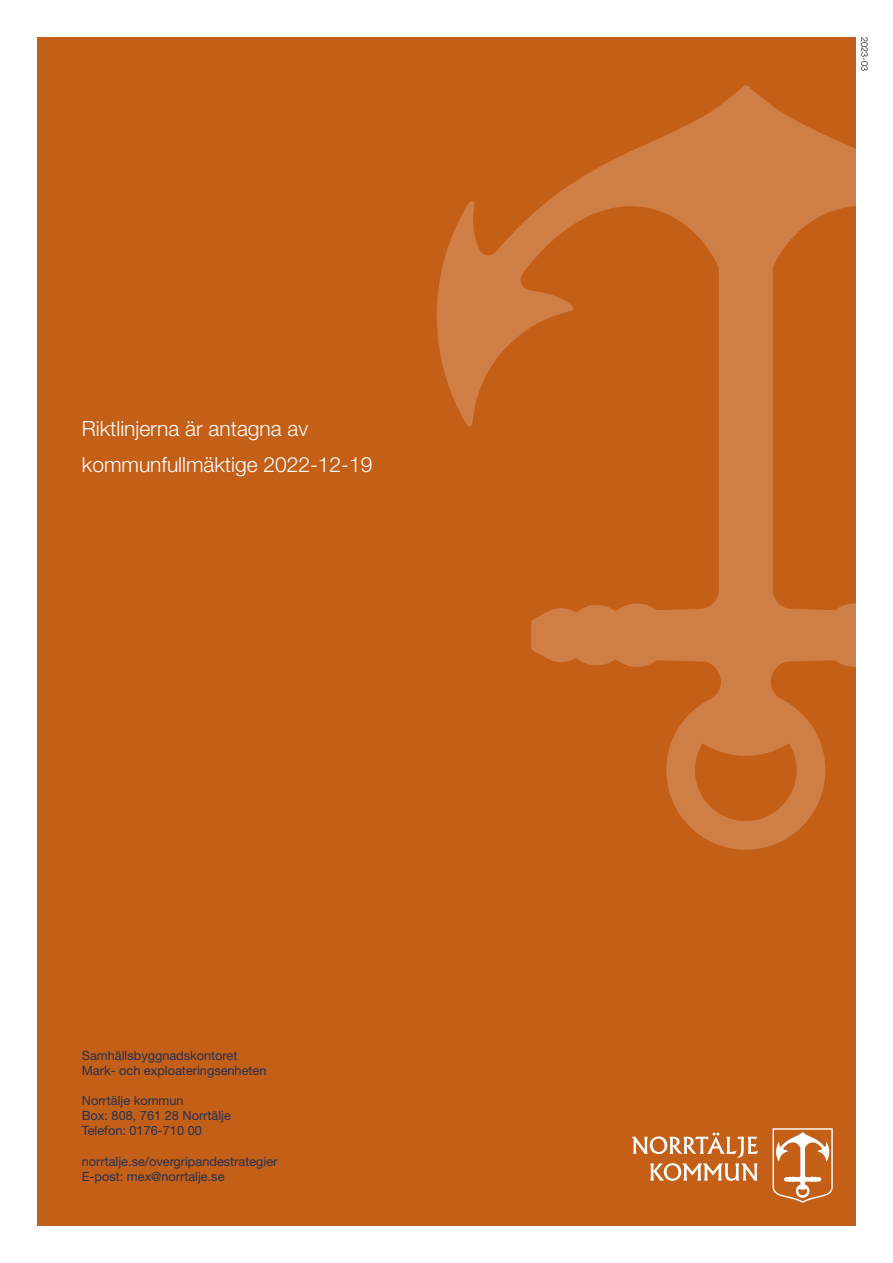
<style>
.page{position:relative;width:893px;height:1263px;background:#fff}
.page>*{position:absolute;margin:0;border:0;box-sizing:border-box;transform-origin:0 0}
.t1{font:300 21px/36px "Helvetica Neue LT Std";color:#fff}
.t2{font:12.75px "Helvetica Neue LT Std";color:#253152}
.t3{font:300 9px "Helvetica Neue LT Std";color:#000}
</style>
<div class="page">
<div style="left:37px;top:37px;width:819px;height:1189px;background:#c45f18"></div>
<svg style="left:437px;top:85px;width:419px;height:765px"></svg>
<svg style="left:631px;top:1132px;width:127px;height:49px"></svg>
<svg style="left:772px;top:1128px;width:61px;height:75px"></svg>
<h2 class="t1" style="left:82px;top:410px;width:292px">Riktlinjerna är antagna av kommunfullmäktige 2022-12-19</h2>
<p class="t2" style="left:82px;top:1047px;width:157px">Samhällsbyggnadskontoret</p>
<p class="t2" style="left:82px;top:1063px;width:186px">Mark- och exploateringsenheten</p>
<p class="t2" style="left:82px;top:1092px;width:103px">Norrtälje kommun</p>
<p class="t2" style="left:82px;top:1107px;width:151px">Box: 808, 761 28 Norrtälje</p>
<p class="t2" style="left:82px;top:1123px;width:122px">Telefon: 0176-710 00</p>
<p class="t2" style="left:82px;top:1153px;width:197px">norrtalje.se/overgripandestrategier</p>
<p class="t2" style="left:82px;top:1169px;width:144px">E-post: mex@norrtalje.se</p>
<p class="t3" style="left:870px;top:37px;width:35px;rotate:90deg">2023-03</p>
</div>
